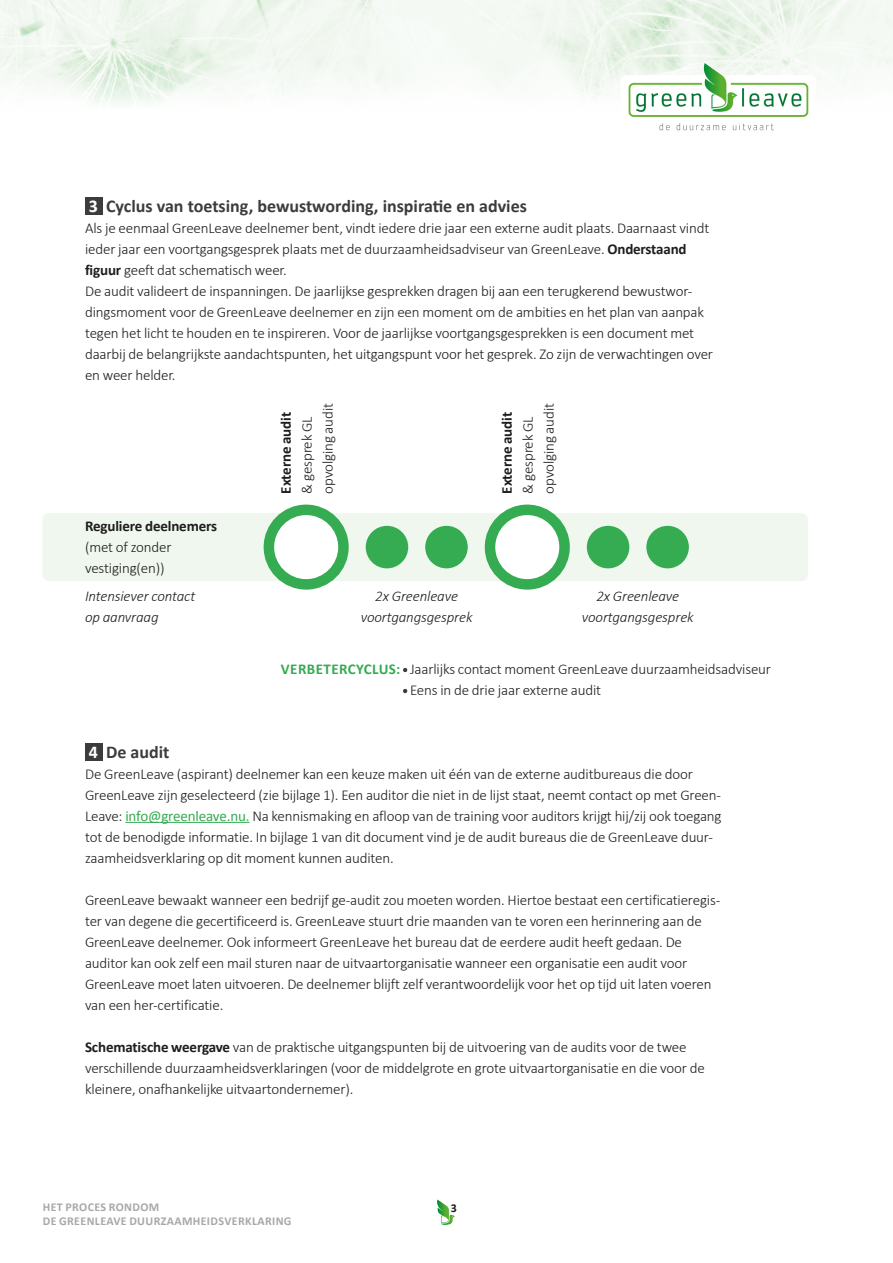
<style>
.page{position:relative;width:893px;height:1263px;background:#fff}
.page>*{position:absolute;margin:0;border:0;box-sizing:border-box;transform-origin:0 0}
.t1{font:700 18px "Calibri";color:#3c3c3b}
.t2{font:300 15px/21px "Calibri";letter-spacing:-.01em;color:#1d1d1b}
.t3{font:italic 300 15px/21px "Calibri";letter-spacing:-.01em;color:#1d1d1b;text-align:center}
.t4{font:700 15px "Calibri";letter-spacing:-.01em;color:#1d1d1b}
.t5{font:700 12px "Calibri";letter-spacing:.03em;color:#a8a8a7}
.t6{font:700 12px "Calibri";color:#1d1d1b}
.s1{color:#fff}
.s2{font-weight:700}
.s3{font-weight:700;color:#35ab52}
.s4{font-weight:400;color:#35ab52}
</style>
<div class="page">
<img style="left:437px;top:1199px;width:18px;height:26px">
<img style="left:0;top:0;width:893px;height:103px">
<div style="left:620px;top:75px;width:196px;height:47px;background:#fff;border-radius:6px"></div>
<img style="left:628px;top:62px;width:181px;height:69px">
<div style="left:43px;top:513px;width:765px;height:68px;background:#f0f7ef;border-radius:6px"></div>
<div style="left:85px;top:197px;width:17px;height:17px;background:#3c3c3b"></div>
<hr style="left:125px;top:822px;width:124px;height:1px;background:#35ab52">
<div style="left:85px;top:743px;width:17px;height:17px;background:#3c3c3b"></div>
<svg style="left:269px;top:510px;width:74px;height:74px;fill:#fff"></svg>
<div style="left:264px;top:505px;width:85px;height:85px;border:10px solid #35ab52;border-radius:50%"></div>
<svg style="left:490px;top:510px;width:75px;height:74px;fill:#fff"></svg>
<div style="left:485px;top:505px;width:85px;height:85px;border:10px solid #35ab52;border-radius:50%"></div>
<div style="left:366px;top:526px;width:42px;height:42px;background:#35ab52;border-radius:50%"></div>
<div style="left:587px;top:526px;width:42px;height:42px;background:#35ab52;border-radius:50%"></div>
<div style="left:425px;top:526px;width:43px;height:42px;background:#35ab52;border-radius:50%"></div>
<div style="left:646px;top:526px;width:43px;height:42px;background:#35ab52;border-radius:50%"></div>
<svg style="left:403px;top:668px;width:4px;height:4px"></svg>
<svg style="left:403px;top:689px;width:4px;height:4px"></svg>
<p class="t1" style="left:89px;top:194px;width:439px"><span class="s1">3</span> Cyclus van toetsing, bewustwording, inspiratie en advies</p>
<p class="t2" style="left:85px;top:217px;width:630px">Als je eenmaal GreenLeave deelnemer bent, vindt iedere drie jaar een externe audit plaats. Daarnaast vindt ieder jaar een voortgangsgesprek plaats met de duurzaamheidsadviseur van GreenLeave. <span class="s2">Onderstaand figuur</span> geeft dat schematisch weer.<br>De audit valideert de inspanningen. De jaarlijkse gesprekken dragen bij aan een terugkerend bewustwor&shy;dingsmoment voor de GreenLeave deelnemer en zijn een moment om de ambities en het plan van aanpak tegen het licht te houden en te inspireren. Voor de jaarlijkse voortgangsgesprekken is een document met daarbij de belangrijkste aandachtspunten, het uitgangspunt voor het gesprek. Zo zijn de verwachtingen over en weer helder.</p>
<p class="t4" style="left:85px;top:516px;width:134px">Reguliere deelnemers</p>
<p class="t2" style="left:85px;top:536px;width:88px">(met of zonder vestiging(en))</p>
<p class="t3" style="left:85px;top:585px;width:112px;text-align:left">Intensiever contact op aanvraag</p>
<p class="t4" style="left:276px;top:493px;width:83px;rotate:-90deg">Externe audit</p>
<p class="t2" style="left:296px;top:493px;width:92px;rotate:-90deg">&amp; gesprek GL opvolging audit</p>
<p class="t4" style="left:498px;top:493px;width:83px;rotate:-90deg">Externe audit</p>
<p class="t2" style="left:517px;top:493px;width:92px;rotate:-90deg">&amp; gesprek GL opvolging audit</p>
<p class="t3" style="left:361px;top:585px;width:114px">2x Greenleave voortgangsgesprek</p>
<p class="t3" style="left:582px;top:585px;width:114px">2x Greenleave voortgangsgesprek</p>
<p class="t2" style="left:410px;top:658px;width:363px;text-indent:-129px"><span class="s3">VERBETERCYCLUS:</span> Jaarlijks contact moment GreenLeave duurzaamheidsadviseur<br>Eens in de drie jaar externe audit</p>
<p class="t1" style="left:89px;top:740px;width:82px"><span class="s1">4</span> De audit</p>
<p class="t2" style="left:85px;top:763px;width:638px">De GreenLeave (aspirant) deelnemer kan een keuze maken uit één van de externe auditbureaus die door GreenLeave zijn geselecteerd (zie bijlage 1). Een auditor die niet in de lijst staat, neemt contact op met Green-Leave: <span class="s4">info@greenleave.nu.</span> Na kennismaking en afloop van de training voor auditors krijgt hij/zij ook toegang tot de benodigde informatie. In bijlage 1 van dit document vind je de audit bureaus die de GreenLeave duur&shy;zaamheidsverklaring op dit moment kunnen auditen.</p>
<p class="t2" style="left:85px;top:889px;width:637px">GreenLeave bewaakt wanneer een bedrijf ge-audit zou moeten worden. Hiertoe bestaat een certificatieregis&shy;ter van degene die gecertificeerd is. GreenLeave stuurt drie maanden van te voren een herinnering aan de GreenLeave deelnemer. Ook informeert GreenLeave het bureau dat de eerdere audit heeft gedaan. De auditor kan ook zelf een mail sturen naar de uitvaartorganisatie wanneer een organisatie een audit voor GreenLeave moet laten uitvoeren. De deelnemer blijft zelf verantwoordelijk voor het op tijd uit laten voeren van een her-certificatie.</p>
<p class="t2" style="left:85px;top:1036px;width:621px"><span class="s2">Schematische weergave</span> van de praktische uitgangspunten bij de uitvoering van de audits voor de twee verschillende duurzaamheidsverklaringen (voor de middelgrote en grote uitvaartorganisatie en die voor de kleinere, onafhankelijke uitvaartondernemer).</p>
<p class="t5" style="left:43px;top:1200px;width:118px">HET PROCES RONDOM</p>
<p class="t6" style="left:451px;top:1201px;width:8px">3</p>
<p class="t5" style="left:43px;top:1213px;width:250px">DE GREENLEAVE DUURZAAMHEIDSVERKLARING</p>
</div>
